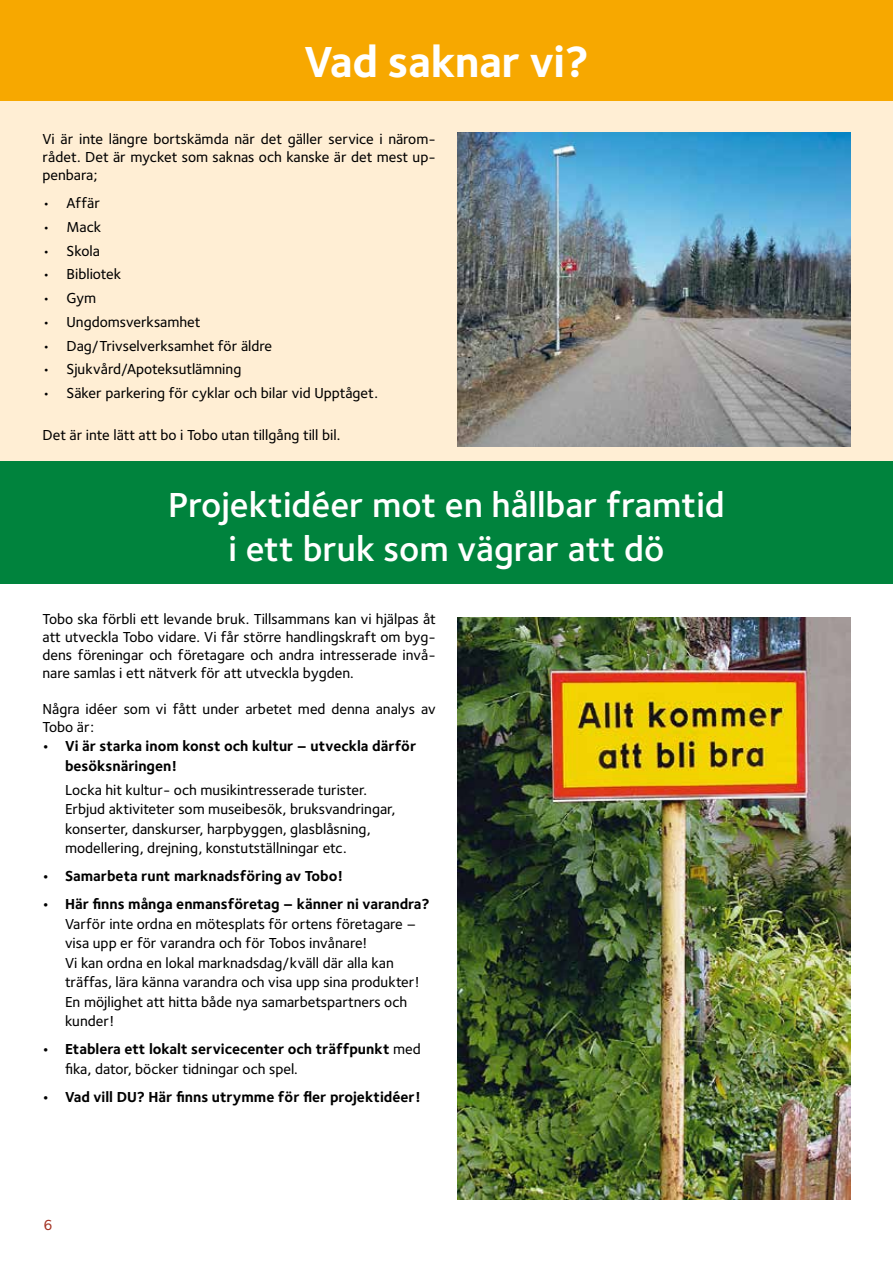
<style>
.page{position:relative;width:893px;height:1263px;background:#fff}
.page>*{position:absolute;margin:0;border:0;box-sizing:border-box;transform-origin:0 0}
.t1{font:700 45px "Foundry Sterling";letter-spacing:-.01em;color:#fff}
.t2{font:600 36px/43.2px "Foundry Sterling";color:#fff;text-align:center}
.t3{font:500 15px/19.5px "Foundry Sterling";color:#000}
.t4{font:700 15px/19.5px "Foundry Sterling";color:#000}
.t5{font:500 15px "Foundry Sterling";color:#a33223}
.s1{font-weight:500}
</style>
<div class="page">
<div style="left:0;top:86px;width:893px;height:382px;background:#ffeed4"></div>
<div style="left:0;top:0;width:893px;height:100px;background:#f7a800"></div>
<div style="left:0;top:461px;width:893px;height:122px;background:#00833d"></div>
<hr style="left:892px;top:0;width:1px;height:141px;background:#a33223">
<img style="left:457px;top:617px;width:393px;height:582px">
<img style="left:457px;top:133px;width:393px;height:313px">
<h1 class="t1" style="left:304px;top:35px;width:286px">Vad saknar vi?</h1>
<p class="t3" style="left:43px;top:130px;width:395px;line-height:18px;text-align:justify">Vi är inte längre bortskämda när det gäller service i närom&shy;rådet. Det är mycket som saknas och kanske är det mest up&shy;penbara;</p>
<p class="t3" style="left:43px;top:193px;width:59px">• Affär</p>
<p class="t3" style="left:43px;top:217px;width:60px">• Mack</p>
<p class="t3" style="left:43px;top:241px;width:59px">• Skola</p>
<p class="t3" style="left:43px;top:264px;width:80px">• Bibliotek</p>
<p class="t3" style="left:43px;top:288px;width:55px">• Gym</p>
<p class="t3" style="left:43px;top:312px;width:159px">• Ungdomsverksamhet</p>
<p class="t3" style="left:43px;top:336px;width:231px">• Dag/Trivselverksamhet för äldre</p>
<p class="t3" style="left:43px;top:359px;width:200px">• Sjukvård/Apoteksutlämning</p>
<p class="t3" style="left:43px;top:383px;width:337px">• Säker parkering för cyklar och bilar vid Upptåget.</p>
<p class="t3" style="left:43px;top:425px;width:299px">Det är inte lätt att bo i Tobo utan tillgång till bil.</p>
<h2 class="t2" style="left:168px;top:483px;width:558px">Projektidéer mot en hållbar framtid i ett bruk som vägrar att dö</h2>
<p class="t3" style="left:43px;top:610px;width:395px;line-height:18px;text-align:justify">Tobo ska förbli ett levande bruk. Tillsammans kan vi hjälpas åt att utveckla Tobo vidare. Vi får större handlingskraft om byg&shy;dens föreningar och företagare och andra intresserade invå&shy;nare samlas i ett nätverk för att utveckla bygden.</p>
<p class="t3" style="left:43px;top:700px;width:395px;line-height:18px">Några idéer som vi fått under arbetet med denna analys av<br>Tobo är:</p>
<p class="t4" style="left:65px;top:736px;width:353px;text-indent:-22px">• Vi är starka inom konst och kultur – utveckla därför besöksnäringen!</p>
<p class="t3" style="left:65px;top:780px;width:332px">Locka hit kultur- och musikintresserade turister.<br>Erbjud aktiviteter som museibesök, bruksvandringar, konserter, danskurser, harpbyggen, glasblåsning, modellering, drejning, konstutställningar etc.</p>
<p class="t4" style="left:43px;top:866px;width:302px">• Samarbeta runt marknadsföring av Tobo!</p>
<p class="t4" style="left:43px;top:894px;width:389px">• Här finns många enmansföretag – känner ni varandra?</p>
<p class="t3" style="left:65px;top:914px;width:356px">Varför inte ordna en mötesplats för ortens företagare – visa upp er för varandra och för Tobos invånare!<br>Vi kan ordna en lokal marknadsdag/kväll där alla kan träffas, lära känna varandra och visa upp sina produkter!<br>En möjlighet att hitta både nya samarbetspartners och kunder!</p>
<p class="t4" style="left:65px;top:1039px;width:357px;text-indent:-22px">• Etablera ett lokalt servicecenter och träffpunkt <span class="s1">med fika, dator, böcker tidningar och spel.</span></p>
<p class="t4" style="left:43px;top:1087px;width:380px">• Vad vill DU? Här finns utrymme för fler projektidéer!</p>
<p class="t5" style="left:44px;top:1216px;width:11px">6</p>
</div>
